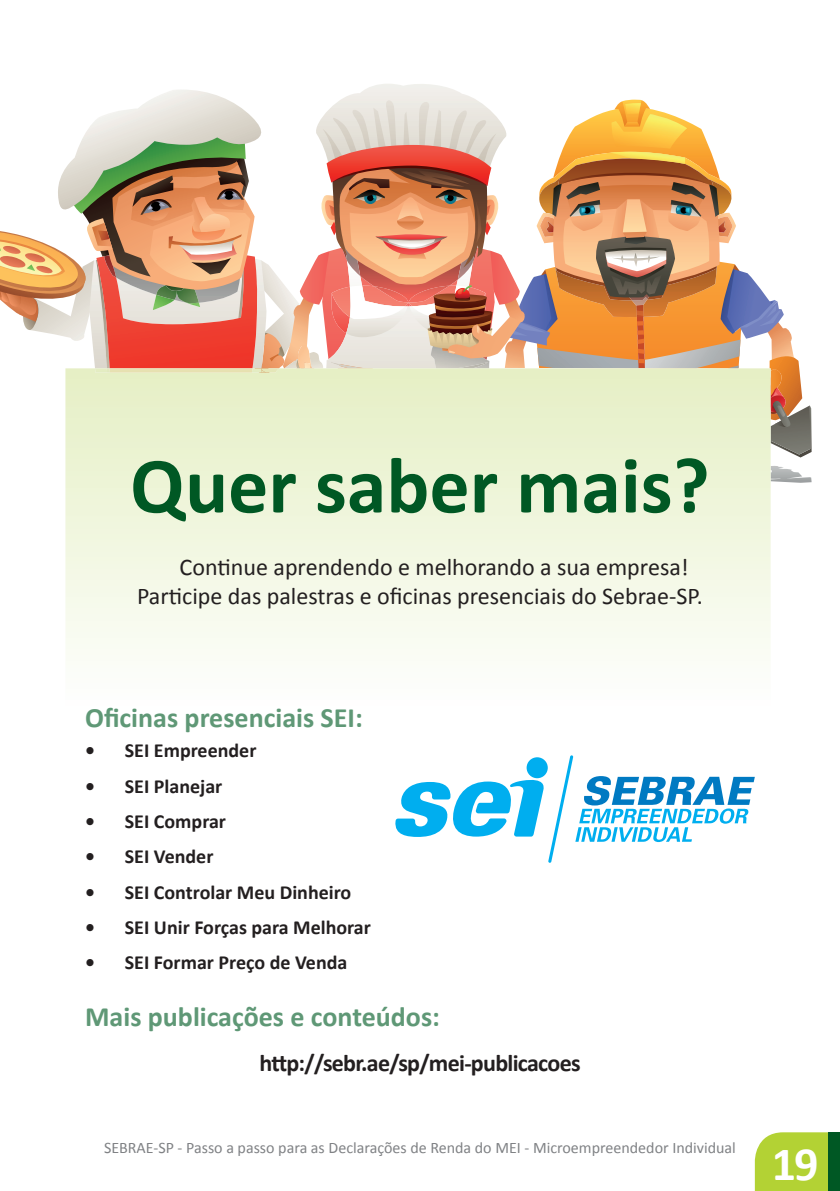
<style>
.page{position:relative;width:840px;height:1191px;background:#fff}
.page>*{position:absolute;margin:0;border:0;box-sizing:border-box;transform-origin:0 0}
.t1{font:700 80px "Calibri";color:#005824}
.t2{font:700 48px "Calibri";color:#fff}
.t3{font:700 28px "Calibri";color:#5f9876}
.t4{font:24px/28.8px "Calibri";color:#231f20}
.t5{font:700 24px "Calibri";letter-spacing:-.03em;color:#231f20}
.t6{font:700 20px "Calibri";color:#231f20}
.t7{font:16px "Calibri";color:#808285}
</style>
<div class="page">
<div style="left:754px;top:1132px;width:74px;height:59px;background:#b3d234"></div>
<div style="left:828px;top:1132px;width:11px;height:59px;background:#005824"></div>
<svg style="left:65px;top:486px;width:705px;height:169px"></svg>
<svg style="left:0;top:84px;width:811px;height:402px"></svg>
<img style="left:110px;top:368px;width:142px;height:4px">
<svg style="left:395px;top:755px;width:359px;height:107px"></svg>
<h1 class="t1" style="left:130px;top:434px;width:580px">Quer saber mais?</h1>
<p class="t4" style="left:137px;top:553px;width:567px;text-indent:43px">Continue aprendendo e melhorando a sua empresa!<br>Participe das palestras e oficinas presenciais do Sebrae-SP.</p>
<h3 class="t3" style="left:85px;top:700px;width:279px">Oficinas presenciais SEI:</h3>
<p class="t6" style="left:85px;top:737px;width:173px">• SEI Empreender</p>
<p class="t6" style="left:85px;top:773px;width:139px">• SEI Planejar</p>
<p class="t6" style="left:85px;top:808px;width:142px">• SEI Comprar</p>
<p class="t6" style="left:85px;top:843px;width:130px">• SEI Vender</p>
<p class="t6" style="left:85px;top:879px;width:267px">• SEI Controlar Meu Dinheiro</p>
<p class="t6" style="left:85px;top:914px;width:287px">• SEI Unir Forças para Melhorar</p>
<p class="t6" style="left:85px;top:950px;width:263px">• SEI Formar Preço de Venda</p>
<h3 class="t3" style="left:85px;top:998px;width:356px">Mais publicações e conteúdos:</h3>
<p class="t5" style="left:259px;top:1048px;width:322px">http://sebr.ae/sp/mei-publicacoes</p>
<p class="t7" style="left:104px;top:1137px;width:633px">SEBRAE-SP - Passo a passo para as Declarações de Renda do MEI - Microempreendedor Individual</p>
<h2 class="t2" style="left:771px;top:1133px;width:48px">19</h2>
</div>
